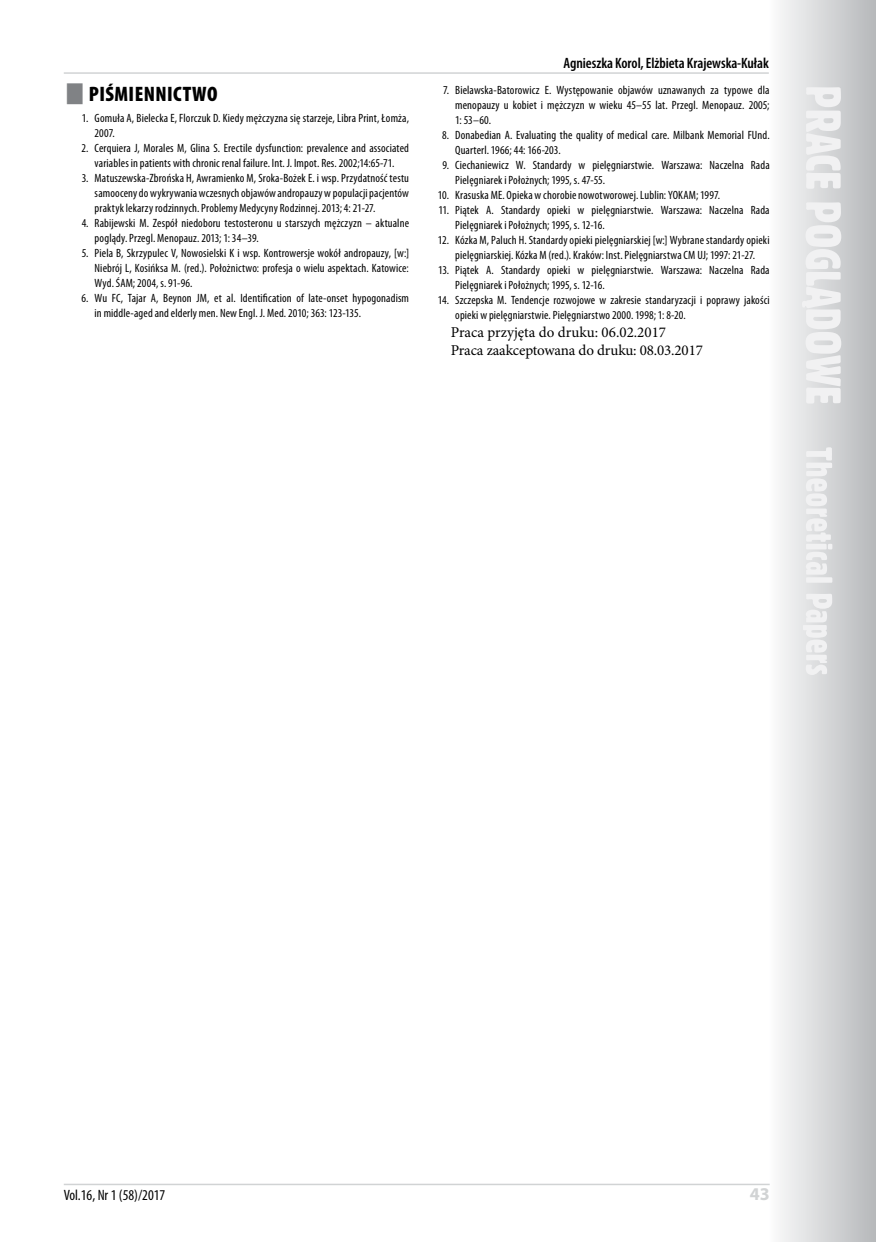
<style>
.page{position:relative;width:876px;height:1242px;background:#fff}
.page>*{position:absolute;margin:0;border:0;box-sizing:border-box;transform-origin:0 0}
.t1{font:900 condensed 21px "Myriad Pro";color:#000}
.t2{font:700 18px "Myriad Pro";color:#d1d3d4}
.t3{font:15px/18px "Minion Pro";letter-spacing:-.01em;color:#000}
.t4{font:600 condensed 15px "Myriad Pro";letter-spacing:-.005em;color:#000}
.t5{font:condensed 15px "Myriad Pro";color:#000}
.t6{font:condensed 12px/15px "Myriad Pro";letter-spacing:.01em;color:#000}
</style>
<div class="page">
<svg style="left:780px;top:0;width:96px;height:1242px;background:#d5d5d7"></svg>
<svg style="left:802px;top:87px;width:39px;height:588px"></svg>
<hr style="left:64px;top:1183px;width:706px;height:2px;background:#d1d3d4">
<hr style="left:64px;top:72px;width:705px;height:2px;background:#d1d3d4">
<h1 class="t1" style="left:89px;top:80px;width:37px">PIŚMIENNICTWO</h1>
<p class="t6" style="left:95px;top:110px;width:316px;text-indent:-13px">1. Gomuła A, Bielecka E, Florczuk D. Kiedy mężczyzna się starzeje, Libra Print, Łomża,<br>2007.</p>
<p class="t6" style="left:82px;top:140px;width:329px;text-align:center">2. Cerquiera J, Morales M, Glina S. Erectile dysfunction: prevalence and associated variables in patients with chronic renal failure. Int. J. Impot. Res. 2002;14:65-71.</p>
<p class="t6" style="left:95px;top:170px;width:316px;text-align:justify;text-indent:-13px">3. Matuszewska-Zbrońska H, Awramienko M, Sroka-Bożek E. i wsp. Przydatność testu samooceny do wykrywania wczesnych objawów andropauzy w populacji pacjentów praktyk lekarzy rodzinnych. Problemy Medycyny Rodzinnej. 2013; 4: 21-27.</p>
<p class="t6" style="left:95px;top:215px;width:316px;text-indent:-13px">4. Rabijewski M. Zespół niedoboru testosteronu u starszych mężczyzn – aktualne poglądy. Przegl. Menopauz. 2013; 1: 34–39.</p>
<p class="t6" style="left:95px;top:245px;width:316px;text-align:justify;text-indent:-13px">5. Piela B, Skrzypulec V, Nowosielski K i wsp. Kontrowersje wokół andropauzy, [w:] Niebrój L, Kosińksa M. (red.). Położnictwo: profesja o wielu aspektach. Katowice:<br>Wyd. ŚAM; 2004, s. 91-96.</p>
<p class="t6" style="left:95px;top:290px;width:316px;text-indent:-13px">6. Wu FC, Tajar A, Beynon JM, et al. Identification of late-onset hypogonadism in middle-aged and elderly men. New Engl. J. Med. 2010; 363: 123-135.</p>
<p class="t4" style="left:563px;top:54px;width:207px">Agnieszka Korol, Elżbieta Krajewska-Kułak</p>
<p class="t6" style="left:455px;top:82px;width:316px;text-align:justify;text-indent:-12px">7. Bielawska-Batorowicz E. Występowanie objawów uznawanych za typowe dla menopauzy u kobiet i mężczyzn w wieku 45–55 lat. Przegl. Menopauz. 2005; 1: 53–60.</p>
<p class="t6" style="left:455px;top:127px;width:316px;text-indent:-13px">8. Donabedian A. Evaluating the quality of medical care. Milbank Memorial FUnd.<br>Quarterl. 1966; 44: 166-203.</p>
<p class="t6" style="left:455px;top:157px;width:316px;text-indent:-13px">9. Ciechaniewicz W. Standardy w pielęgniarstwie. Warszawa: Naczelna Rada<br>Pielęgniarek i Położnych; 1995, s. 47-55.</p>
<p class="t6" style="left:438px;top:187px;width:284px">10. Krasuska ME. Opieka w chorobie nowotworowej. Lublin: YOKAM; 1997.</p>
<p class="t6" style="left:455px;top:202px;width:316px;text-indent:-17px">11. Piątek A. Standardy opieki w pielęgniarstwie. Warszawa: Naczelna Rada<br>Pielęgniarek i Położnych; 1995, s. 12-16.</p>
<p class="t6" style="left:438px;top:232px;width:333px;text-align:center">12. Kózka M, Paluch H. Standardy opieki pielęgniarskiej [w:] Wybrane standardy opieki pielęgniarskiej. Kózka M (red.). Kraków: Inst. Pielęgniarstwa CM UJ; 1997: 21-27.</p>
<p class="t6" style="left:455px;top:262px;width:316px;text-indent:-17px">13. Piątek A. Standardy opieki w pielęgniarstwie. Warszawa: Naczelna Rada<br>Pielęgniarek i Położnych; 1995, s. 12-16.</p>
<p class="t6" style="left:455px;top:292px;width:316px;text-indent:-17px">14. Szczepska M. Tendencje rozwojowe w zakresie standaryzacji i poprawy jakości opieki w pielęgniarstwie. Pielęgniarstwo 2000. 1998; 1: 8-20.</p>
<p class="t3" style="left:451px;top:323px;width:254px">Praca przyjęta do druku: 06.02.2017<br>Praca zaakceptowana do druku: 08.03.2017</p>
<p class="t5" style="left:64px;top:1186px;width:103px">Vol.16, Nr 1 (58)/2017</p>
<h2 class="t2" style="left:750px;top:1182px;width:21px">43</h2>
</div>
